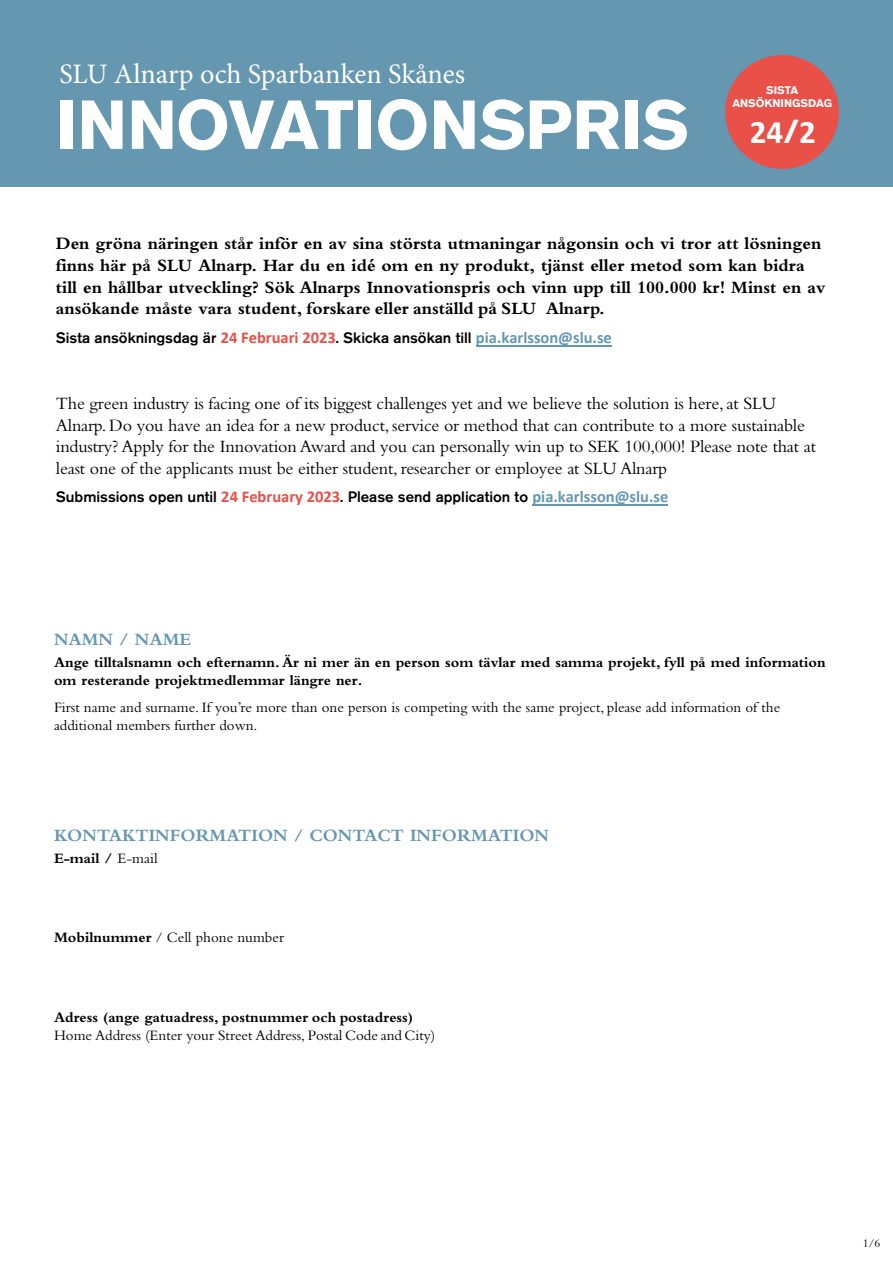
<style>
.page{position:relative;width:893px;height:1263px;background:#fff}
.page>*{position:absolute;margin:0;border:0;box-sizing:border-box;transform-origin:0 0}
.t1{font:700 68.55px "Akzidenz Grotesk BQ";color:#fff}
.t2{font:700 33px "Calibri";color:#fff}
.t3{font:28.2px "Minion Pro";letter-spacing:-.005em;color:#fff}
.t4{font:18px/21.6px "Bembo Std";letter-spacing:-.01em;color:#000}
.t5{font:700 18px/21.6px "Bembo Std";color:#000}
.t6{font:700 18px "Bembo Std";color:#6597b1}
.t7{font:15px/18px "Bembo Std";color:#000}
.t8{font:700 15px/18px "Bembo Std";color:#000}
.t9{font:500 15px "Akzidenz Grotesk BQ";color:#000}
.t10{font:12px "Bembo Std";color:#000}
.t11{font:700 11.1px/13.4px "Akzidenz Grotesk BQ";color:#fff;text-align:center}
.s1{font-family:"Akzidenz Grotesk BQ"}
.s2{font-family:"Calibri";font-weight:700;font-size:16.5px;color:#e85048}
.s3{font-family:"Calibri";font-weight:700;font-size:16.5px;color:#6597b1}
.s4{font-weight:400}
.s5{font-weight:700}
</style>
<div class="page">
<div style="left:0;top:0;width:893px;height:186px;background:#6597b1"></div>
<div style="left:725px;top:55px;width:114px;height:114px;background:#e85048;border-radius:50%"></div>
<hr style="left:533px;top:505px;width:135px;height:1px;background:#6597b1">
<hr style="left:476px;top:345px;width:136px;height:2px;background:#6597b1">
<h3 class="t3" style="left:60px;top:55px;width:407px">SLU Alnarp och Sparbanken Skånes</h3>
<h1 class="t1" style="left:56px;top:85px;width:635px">INNOVATIONSPRIS</h1>
<p class="t11" style="left:732px;top:83px;width:101px">SISTA<br>ANSÖKNINGSDAG</p>
<h2 class="t2" style="left:750px;top:108px;width:68px">24<span class="s1">/</span>2</h2>
<p class="t5" style="left:56px;top:233px;width:771px">Den gröna näringen står inför en av sina största utmaningar någonsin och vi tror att lösningen finns här på SLU Alnarp. Har du en idé om en ny produkt, tjänst eller metod som kan bidra till en hållbar utveckling? Sök Alnarps Innovationspris och vinn upp till 100.000 kr! Minst en av ansökande måste vara student, forskare eller anställd på SLU Alnarp.</p>
<p class="t9" style="left:56px;top:328px;width:558px">Sista ansökningsdag är <span class="s2">24 Februari 2023</span>. Skicka ansökan till <span class="s3">pia.karlsson@slu.se</span></p>
<p class="t4" style="left:56px;top:392px;width:762px">The green industry is facing one of its biggest challenges yet and we believe the solution is here, at SLU Alnarp. Do you have an idea for a new product, service or method that can contribute to a more sustainable industry? Apply for the Innovation Award and you can personally win up to SEK 100,000! Please note that at least one of the applicants must be either student, researcher or employee at SLU Alnarp</p>
<p class="t9" style="left:56px;top:488px;width:614px">Submissions open until <span class="s2">24 February 2023</span>. Please send application to <span class="s3">pia.karlsson@slu.se</span></p>
<p class="t6" style="left:54px;top:629px;width:139px">NAMN / NAME</p>
<p class="t8" style="left:54px;top:653px;width:773px">Ange tilltalsnamn och efternamn. Är ni mer än en person som tävlar med samma projekt, fyll på med information om resterande projektmedlemmar längre ner.</p>
<p class="t7" style="left:54px;top:698px;width:728px">First name and surname. If you’re more than one person is competing with the same project, please add information of the additional members further down.</p>
<p class="t6" style="left:54px;top:825px;width:497px">KONTAKTINFORMATION / CONTACT INFORMATION</p>
<p class="t8" style="left:54px;top:849px;width:105px">E-mail / <span class="s4">E-mail</span></p>
<p class="t7" style="left:54px;top:928px;width:232px"><span class="s5">Mobilnummer</span> / Cell phone number</p>
<p class="t8" style="left:54px;top:1008px;width:361px">Adress (ange gatuadress, postnummer och postadress)</p>
<p class="t7" style="left:54px;top:1026px;width:383px">Home Address (Enter your Street Address, Postal Code and City)</p>
<p class="t10" style="left:863px;top:1236px;width:19px">1/6</p>
</div>
